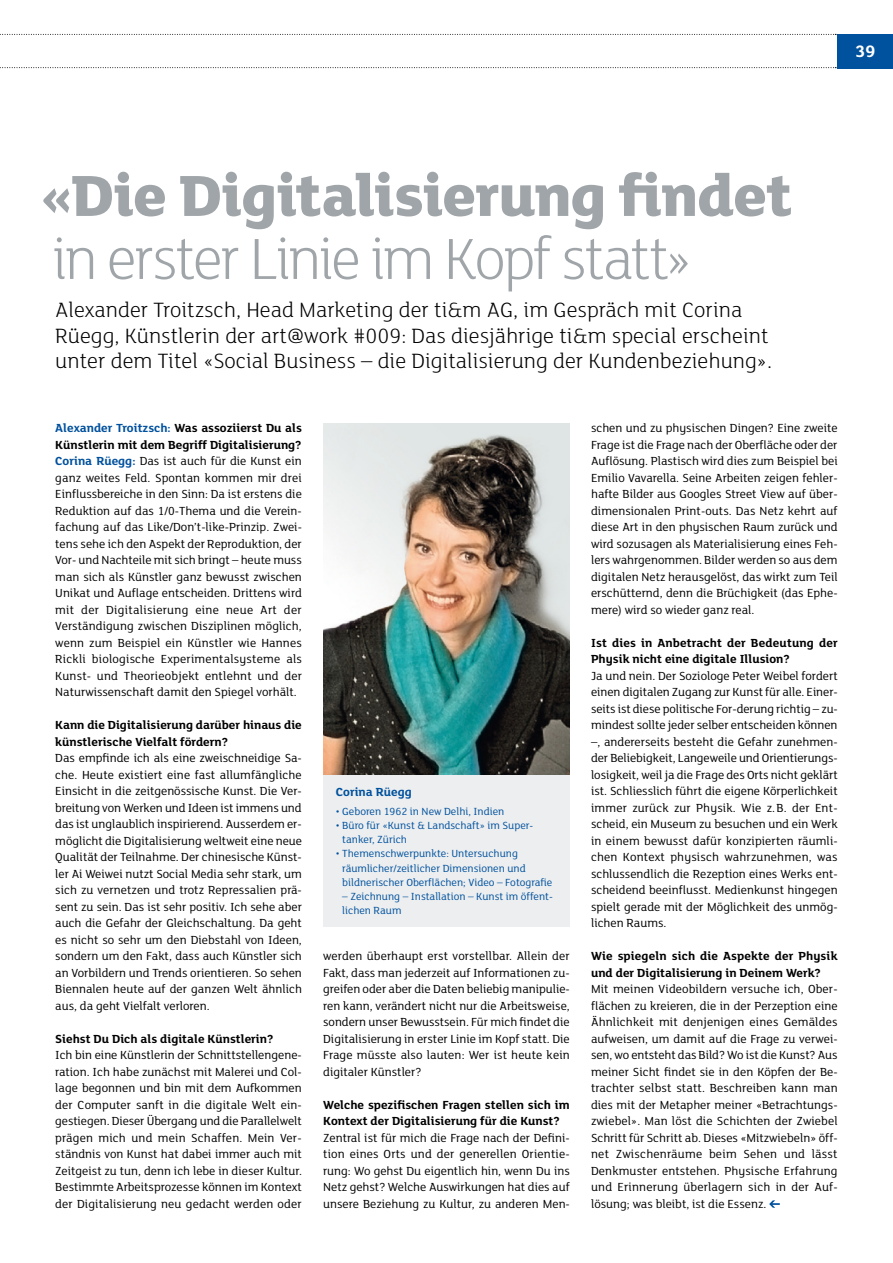
<style>
.page{position:relative;width:893px;height:1263px;background:#fff}
.page>*{position:absolute;margin:0;border:0;box-sizing:border-box;transform-origin:0 0}
.t1{font:800 63px "FS Lola";letter-spacing:-.02em;color:#a0a5a9}
.t2{font:300 63px "FS Lola";letter-spacing:-.045em;color:#a0a5a9}
.t3{font:300 22.5px/25.5px "FS Lola";color:#000}
.t4{font:700 18px "FS Lola";color:#fff}
.t5{font:12.75px/16.5px "FS Lola";color:#000;text-align:justify}
.t6{font:700 12.75px/16.5px "FS Lola";color:#000}
.t7{font:700 12.75px "FS Lola";color:#00519e}
.t8{font:11.25px/14.2px "FS Lola";color:#00519e}
.s1{font-weight:700;color:#00519e}
.s2{font-weight:700}
</style>
<div class="page">
<div style="left:323px;top:775px;width:247px;height:152px;background:#eceeef"></div>
<svg style="left:769px;top:1200px;width:11px;height:8px"></svg>
<img style="left:323px;top:424px;width:247px;height:351px">
<svg style="left:0;top:67px;width:836px;height:1px"></svg>
<svg style="left:0;top:34px;width:836px;height:1px"></svg>
<div style="left:838px;top:34px;width:55px;height:34px;background:#00519e"></div>
<h3 class="t4" style="left:855px;top:39px;width:22px">39</h3>
<h1 class="t1" style="left:39px;top:152px;width:755px">«Die Digitalisierung findet</h1>
<h1 class="t2" style="left:52px;top:218px;width:643px">in erster Linie im Kopf statt»</h1>
<h2 class="t3" style="left:55px;top:296px;width:718px">Alexander Troitzsch, Head Marketing der ti&amp;m AG, im Gespräch mit Corina<br>Rüegg, Künstlerin der art@work #009: Das diesjährige ti&amp;m special erscheint unter dem Titel «Social Business – die Digitalisierung der Kundenbeziehung».</h2>
<p class="t5" style="left:55px;top:419px;width:248px"><span class="s1">Alexander Troitzsch:</span> <span class="s2">Was assoziierst Du als Künstlerin mit dem Begriff Digitalisierung?<br></span><span class="s1">Corina Rüegg:</span> Das ist auch für die Kunst ein ganz weites Feld. Spontan kommen mir drei Einflussbereiche in den Sinn: Da ist erstens die Reduktion auf das 1/0-Thema und die Verein&shy;fachung auf das Like/Don’t-like-Prinzip. Zwei&shy;tens sehe ich den Aspekt der Reproduktion, der Vor- und Nachteile mit sich bringt – heute muss man sich als Künstler ganz bewusst zwischen Unikat und Auflage entscheiden. Drittens wird mit der Digitalisierung eine neue Art der Verständigung zwischen Disziplinen möglich, wenn zum Beispiel ein Künstler wie Hannes Rickli biologische Experimentalsysteme als Kunst- und Theorieobjekt entlehnt und der Naturwissenschaft damit den Spiegel vorhält.</p>
<p class="t6" style="left:55px;top:716px;width:248px">Kann die Digitalisierung darüber hinaus die künstlerische Vielfalt fördern?</p>
<p class="t5" style="left:55px;top:749px;width:248px">Das empfinde ich als eine zweischneidige Sa&shy;che. Heute existiert eine fast allumfängliche Einsicht in die zeitgenössische Kunst. Die Ver&shy;breitung von Werken und Ideen ist immens und das ist unglaublich inspirierend. Ausserdem er&shy;möglicht die Digitalisierung weltweit eine neue Qualität der Teilnahme. Der chinesische Künst&shy;ler Ai Weiwei nutzt Social Media sehr stark, um sich zu vernetzen und trotz Repressalien prä&shy;sent zu sein. Das ist sehr positiv. Ich sehe aber auch die Gefahr der Gleichschaltung. Da geht es nicht so sehr um den Diebstahl von Ideen, sondern um den Fakt, dass auch Künstler sich an Vorbildern und Trends orientieren. So sehen Biennalen heute auf der ganzen Welt ähnlich aus, da geht Vielfalt verloren.</p>
<p class="t6" style="left:55px;top:1029px;width:220px">Siehst Du Dich als digitale Künstlerin?</p>
<p class="t5" style="left:55px;top:1046px;width:248px">Ich bin eine Künstlerin der Schnittstellengene&shy;ration. Ich habe zunächst mit Malerei und Col&shy;lage begonnen und bin mit dem Aufkommen der Computer sanft in die digitale Welt ein&shy;gestiegen. Dieser Übergang und die Parallelwelt prägen mich und mein Schaffen. Mein Ver&shy;ständnis von Kunst hat dabei immer auch mit Zeitgeist zu tun, denn ich lebe in dieser Kultur.<br>Bestimmte Arbeitsprozesse können im Kontext der Digitalisierung neu gedacht werden oder</p>
<p class="t7" style="left:336px;top:783px;width:77px">Corina Rüegg</p>
<p class="t8" style="left:336px;top:803px;width:170px">• Geboren 1962 in New Delhi, Indien</p>
<p class="t8" style="left:342px;top:818px;width:193px;text-indent:-6px">• Büro für «Kunst &amp; Landschaft» im Super&shy;tanker, Zürich</p>
<p class="t8" style="left:342px;top:846px;width:212px;text-indent:-6px">• Themenschwerpunkte: Untersuchung räumlicher/zeitlicher Dimensionen und bildnerischer Oberflächen; Video – Fotografie</p>
<p class="t8" style="left:342px;top:889px;width:212px">– Zeichnung – Installation – Kunst im öffent&shy;lichen Raum</p>
<p class="t5" style="left:323px;top:947px;width:248px">werden überhaupt erst vorstellbar. Allein der Fakt, dass man jederzeit auf Informationen zu&shy;greifen oder aber die Daten beliebig manipulie&shy;ren kann, verändert nicht nur die Arbeitsweise, sondern unser Bewusstsein. Für mich findet die Digitalisierung in erster Linie im Kopf statt. Die Frage müsste also lauten: Wer ist heute kein digitaler Künstler?</p>
<p class="t6" style="left:323px;top:1095px;width:248px">Welche spezifischen Fragen stellen sich im<br>Kontext der Digitalisierung für die Kunst?</p>
<p class="t5" style="left:323px;top:1129px;width:248px">Zentral ist für mich die Frage nach der Defini&shy;tion eines Orts und der generellen Orientie&shy;rung: Wo gehst Du eigentlich hin, wenn Du ins Netz gehst? Welche Auswirkungen hat dies auf unsere Beziehung zu Kultur, zu anderen Men-</p>
<p class="t5" style="left:591px;top:419px;width:248px">schen und zu physischen Dingen? Eine zweite Frage ist die Frage nach der Oberfläche oder der Auflösung. Plastisch wird dies zum Beispiel bei Emilio Vavarella. Seine Arbeiten zeigen fehler&shy;hafte Bilder aus Googles Street View auf über&shy;dimensionalen Print-outs. Das Netz kehrt auf diese Art in den physischen Raum zurück und wird sozusagen als Materialisierung eines Feh&shy;lers wahrgenommen. Bilder werden so aus dem digitalen Netz herausgelöst, das wirkt zum Teil erschütternd, denn die Brüchigkeit (das Ephe&shy;mere) wird so wieder ganz real.</p>
<p class="t6" style="left:591px;top:633px;width:248px">Ist dies in Anbetracht der Bedeutung der<br>Physik nicht eine digitale Illusion?</p>
<p class="t5" style="left:591px;top:667px;width:248px">Ja und nein. Der Soziologe Peter Weibel fordert einen digitalen Zugang zur Kunst für alle. Einer&shy;seits ist diese politische For-derung richtig – zu&shy;mindest sollte jeder selber entscheiden können –, andererseits besteht die Gefahr zunehmen&shy;der Beliebigkeit, Langeweile und Orientierungs&shy;losigkeit, weil ja die Frage des Orts nicht geklärt ist. Schliesslich führt die eigene Körperlichkeit immer zurück zur Physik. Wie z.B. der Ent&shy;scheid, ein Museum zu besuchen und ein Werk in einem bewusst dafür konzipierten räumli&shy;chen Kontext physisch wahrzunehmen, was schlussendlich die Rezeption eines Werks ent&shy;scheidend beeinflusst. Medienkunst hingegen spielt gerade mit der Möglichkeit des unmög&shy;lichen Raums.</p>
<p class="t6" style="left:591px;top:947px;width:248px">Wie spiegeln sich die Aspekte der Physik und der Digitalisierung in Deinem Werk?</p>
<p class="t5" style="left:591px;top:980px;width:248px;text-align:left">Mit meinen Videobildern versuche ich, Ober&shy;flächen zu kreieren, die in der Perzeption eine Ähnlichkeit mit denjenigen eines Gemäldes aufweisen, um damit auf die Frage zu verwei&shy;sen, wo entsteht das Bild? Wo ist die Kunst? Aus meiner Sicht findet sie in den Köpfen der Be&shy;trachter selbst statt. Beschreiben kann man dies mit der Metapher meiner «Betrachtungs&shy;zwiebel». Man löst die Schichten der Zwiebel Schritt für Schritt ab. Dieses «Mitzwiebeln» öff&shy;net Zwischenräume beim Sehen und lässt Denkmuster entstehen. Physische Erfahrung und Erinnerung überlagern sich in der Auf&shy;lösung; was bleibt, ist die Essenz.</p>
</div>
